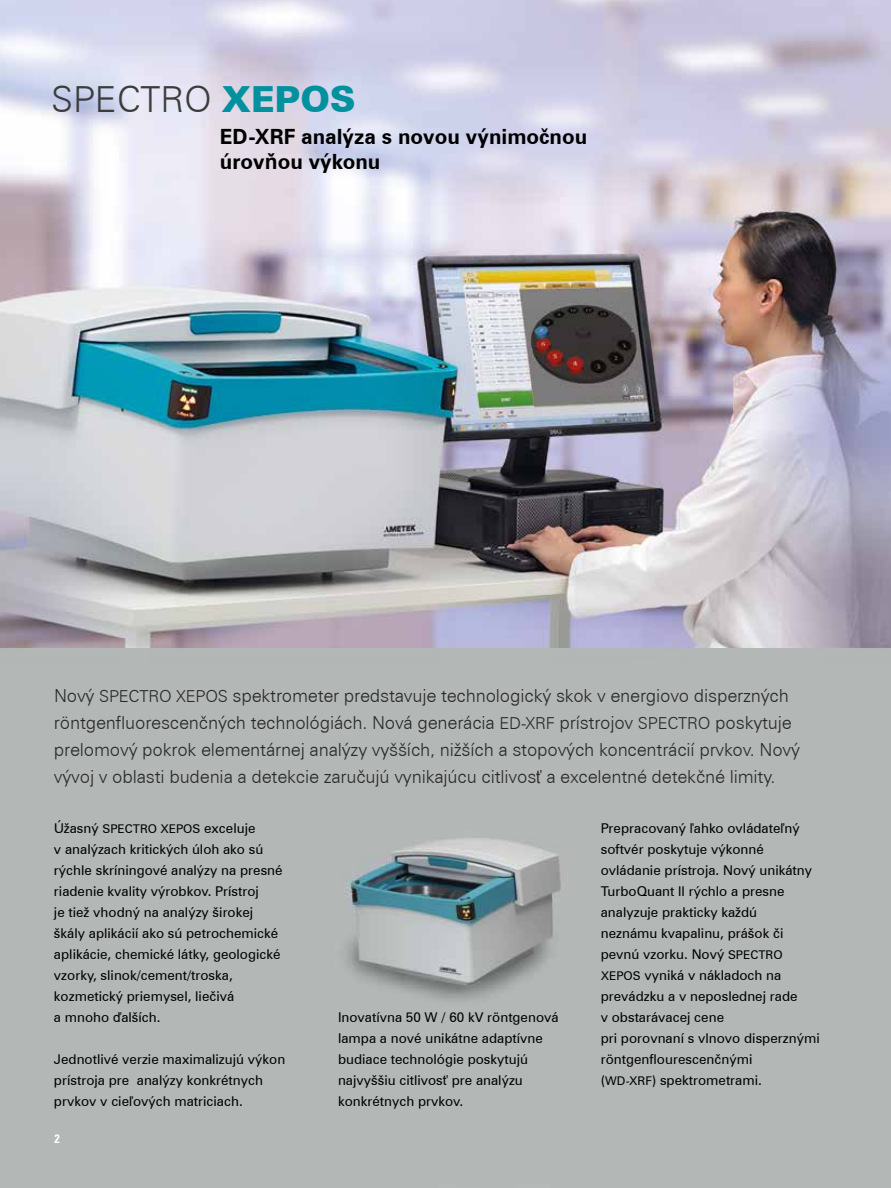
<style>
.page{position:relative;width:891px;height:1188px;background:#fff}
.page>*{position:absolute;margin:0;border:0;box-sizing:border-box;transform-origin:0 0}
.t1{font:300 36px "Zurich BT";color:#3c3c3b}
.t2{font:700 21px/25.2px "Zurich BT";color:#000}
.t3{font:300 18px/27px "Zurich BT";letter-spacing:-.01em;color:#282827}
.t4{font:13.5px/21px "Zurich BT";color:#000}
.t5{font:700 condensed 12px "Zurich BT";color:#fff}
.s1{font-weight:900;color:#00919f}
.s2{font-family:"Arial"}
.s3{font-size:16.5px}
.s4{font-family:"Arial Narrow";font-weight:400}
.s5{font-size:12px}
</style>
<div class="page">
<img style="left:0;top:0;width:891px;height:648px">
<div style="left:0;top:648px;width:891px;height:540px;background:#b3b7b6"></div>
<h1 class="t1" style="left:51px;top:77px;width:306px">SPECTRO <span class="s1">XEPOS</span></h1>
<h2 class="t2" style="left:220px;top:124px;width:369px">ED-XRF analýza s novou výnimočnou úrov<span class="s2">ň</span>ou výkonu</h2>
<p class="t3" style="left:54px;top:682px;width:748px">Nový <span class="s3">SPECTRO XEPOS</span> spektrometer predstavuje technologický skok v energiovo disperzných röntgenfluorescenčných technológiách. Nová generácia <span class="s3">ED-XRF</span> prístrojov <span class="s3">SPECTRO</span> poskytuje prelomový pokrok elementárnej analýzy vyšších, nižších a stopových koncentrácií prvkov. Nový vývoj v oblasti budenia a detekcie zaručujú vynikajúcu citlivos<span class="s4">ť</span> a excelentné detekčné limity.</p>
<p class="t4" style="left:54px;top:818px;width:230px">Úžasný <span class="s5">SPECTRO XEPOS</span> exceluje<br>v analýzach kritických úloh ako sú rýchle skríningové analýzy na presné riadenie kvality výrobkov. Prístroj<br>je tiež vhodný na analýzy širokej škály aplikácií ako sú petrochemické aplikácie, chemické látky, geologické vzorky, slinok/cement/troska, kozmetický priemysel, liečivá<br>a mnoho <span class="s2">ď</span>alších.</p>
<p class="t4" style="left:54px;top:1049px;width:233px">Jednotlivé verzie maximalizujú výkon prístroja pre analýzy konkrétnych prvkov v cie<span class="s2">ľ</span>ových matriciach.</p>
<p class="t4" style="left:601px;top:818px;width:221px">Prepracovaný <span class="s2">ľ</span>ahko ovládate<span class="s2">ľ</span>ný softvér poskytuje výkonné ovládanie prístroja. Nový unikátny<br>TurboQuant ll rýchlo a presne analyzuje prakticky každú<br>neznámu kvapalinu, prášok či pevnú vzorku. Nový <span class="s5">SPECTRO<br>XEPOS</span> vyniká v nákladoch na prevádzku a v neposlednej rade<br>v obstarávacej cene<br>pri porovnaní s vlnovo disperznými röntgenflourescenčnými<br>(<span class="s5">WD-XRF</span>) spektrometrami.</p>
<p class="t4" style="left:338px;top:1007px;width:222px">Inovatívna 50 W / 60 kV röntgenová lampa a nové unikátne adaptívne budiace technológie poskytujú najvyššiu citlivos<span class="s2">ť</span> pre analýzu konkrétnych prvkov.</p>
<p class="t5" style="left:54px;top:1132px;width:7px">2</p>
</div>
